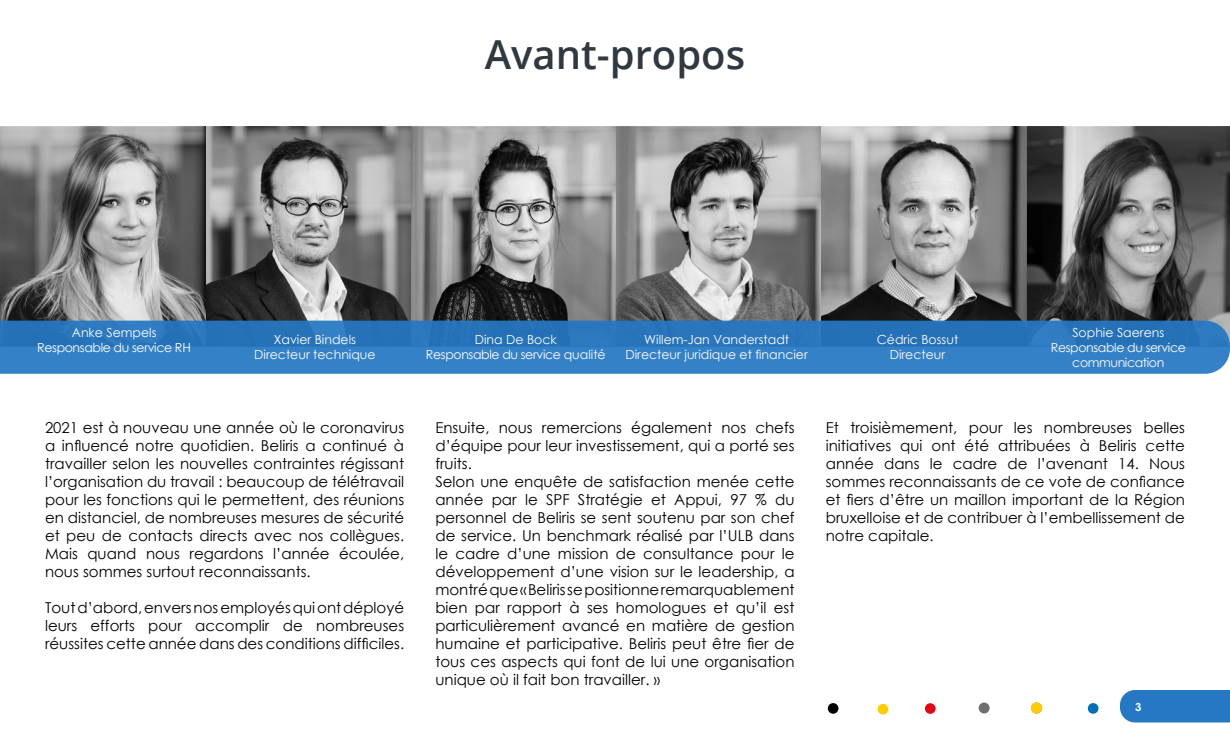
<style>
.page{position:relative;width:1230px;height:735px;background:#fff}
.page>*{position:absolute;margin:0;border:0;box-sizing:border-box;transform-origin:0 0}
.t1{font:600 40px "Open Sans";color:#303840}
.t2{font:15px/18px "Century Gothic";color:#000;text-align:justify}
.t3{font:12.5px/15px "Century Gothic";letter-spacing:-.03em;color:#fff;text-align:center}
.t4{font:12.5px/15px "Century Gothic";color:#fff;text-align:center}
.t5{font:700 11.25px "Century Gothic";color:#fff}
</style>
<div class="page">
<div style="left:1120px;top:690px;width:110px;height:32px;background:#2678c4"></div>
<svg style="left:979px;top:703px;width:11px;height:10px"></svg>
<svg style="left:925px;top:703px;width:11px;height:11px"></svg>
<svg style="left:878px;top:704px;width:10px;height:10px"></svg>
<svg style="left:828px;top:703px;width:10px;height:11px"></svg>
<svg style="left:1088px;top:703px;width:10px;height:11px"></svg>
<svg style="left:1031px;top:702px;width:11px;height:12px"></svg>
<svg style="left:0;top:127px;width:1230px;height:194px;background:#807f80"></svg>
<svg style="left:0;top:321px;width:1230px;height:53px;background:#307bc1"></svg>
<h1 class="t1" style="left:485px;top:27px;width:262px">Avant-propos</h1>
<p class="t3" style="left:37px;top:325px;width:155px">Anke Sempels<br>Responsable du service RH</p>
<p class="t4" style="left:254px;top:332px;width:123px">Xavier Bindels<br>Directeur technique</p>
<p class="t3" style="left:426px;top:332px;width:181px">Dina De Bock<br>Responsable du service qualité</p>
<p class="t4" style="left:626px;top:332px;width:184px">Willem-Jan Vanderstadt<br>Directeur juridique et financier</p>
<p class="t4" style="left:877px;top:332px;width:83px">Cédric Bossut<br>Directeur</p>
<p class="t3" style="left:1051px;top:325px;width:137px">Sophie Saerens<br>Responsable du service communication</p>
<p class="t2" style="left:45px;top:418px;width:361px">2021 est à nouveau une année où le coronavirus a influencé notre quotidien. Beliris a continué à travailler selon les nouvelles contraintes régissant l’organisation du travail : beaucoup de télétravail pour les fonctions qui le permettent, des réunions en distanciel, de nombreuses mesures de sécurité et peu de contacts directs avec nos collègues.<br>Mais quand nous regardons l’année écoulée, nous sommes surtout reconnaissants.</p>
<p class="t2" style="left:45px;top:598px;width:361px">Tout d’abord, envers nos employés qui ont déployé leurs efforts pour accomplir de nombreuses réussites cette année dans des conditions difficiles.</p>
<p class="t2" style="left:435px;top:418px;width:361px;text-align:left">Ensuite, nous remercions également nos chefs d’équipe pour leur investissement, qui a porté ses fruits.<br>Selon une enquête de satisfaction menée cette année par le SPF Stratégie et Appui, 97 % du personnel de Beliris se sent soutenu par son chef de service. Un benchmark réalisé par l’ULB dans le cadre d’une mission de consultance pour le développement d’une vision sur le leadership, a montré que «Beliris se positionne remarquablement bien par rapport à ses homologues et qu’il est particulièrement avancé en matière de gestion humaine et participative. Beliris peut être fier de tous ces aspects qui font de lui une organisation unique où il fait bon travailler. »</p>
<p class="t2" style="left:826px;top:418px;width:361px">Et troisièmement, pour les nombreuses belles initiatives qui ont été attribuées à Beliris cette année dans le cadre de l’avenant 14. Nous sommes reconnaissants de ce vote de confiance et fiers d’être un maillon important de la Région bruxelloise et de contribuer à l’embellissement de notre capitale.</p>
<p class="t5" style="left:1135px;top:698px;width:8px">3</p>
</div>
